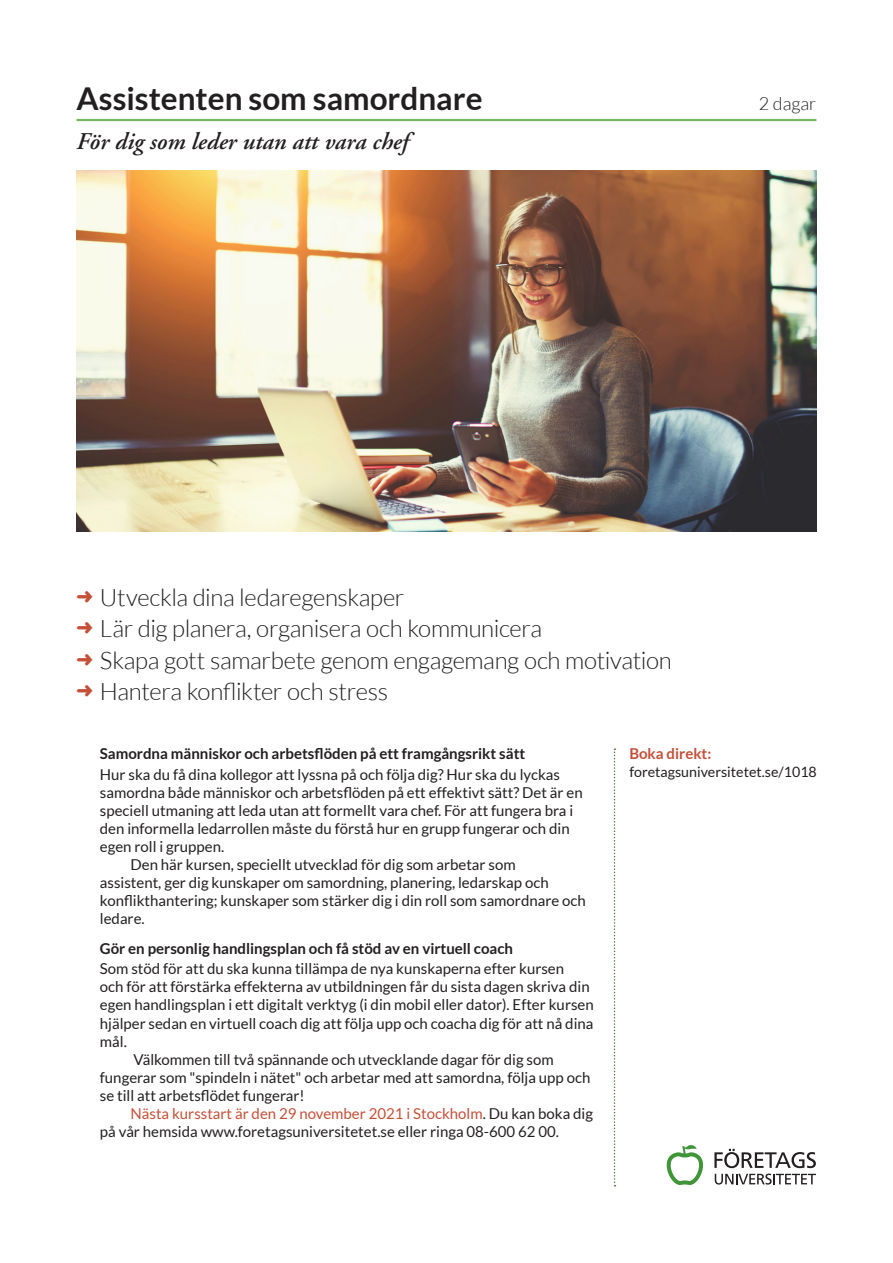
<style>
.page{position:relative;width:893px;height:1263px;background:#fff}
.page>*{position:absolute;margin:0;border:0;box-sizing:border-box;transform-origin:0 0}
.Puff-brodtext-rubrik{font:700 31.5px "Lato";color:#231f20}
.t1{font:300 24px "Lato";letter-spacing:-.015em;color:#231f20}
.Bild-rubrik2{font:italic 600 24px "Adobe Garamond";color:#231f20}
.Puff-brodtext-rubrik-2{font:300 18px "Lato";color:#231f20}
.Saljtext-brodtext{font:15px/18px "Lato";color:#231f20}
.Saljtext-mellanrubri{font:700 15px "Lato";color:#231f20}
.Boka-rubrik{font:700 15px "Lato";color:#c54f37}
.Boka-rubrik-2{font:14.25px "Lato";color:#231f20}
.s1{color:#c54f37}
</style>
<div class="page">
<svg style="left:667px;top:1145px;width:36px;height:40px"></svg>
<svg style="left:714px;top:1149px;width:102px;height:35px"></svg>
<img style="left:77px;top:170px;width:739px;height:361px">
<hr style="left:77px;top:119px;width:739px;height:2px;background:#78b764">
<svg style="left:614px;top:748px;width:1px;height:438px"></svg>
<p class="Puff-brodtext-rubrik" style="left:77px;top:81px;width:408px">Assistenten som samordnare</p>
<p class="Puff-brodtext-rubrik-2" style="left:759px;top:94px;width:59px">2 dagar</p>
<p class="Bild-rubrik2" style="left:77px;top:128px;width:334px">För dig som leder utan att vara chef</p>
<p class="t1" style="left:77px;top:585px;width:329px"><span class="s1">➜</span> Utveckla dina ledaregenskaper</p>
<p class="t1" style="left:77px;top:616px;width:467px"><span class="s1">➜</span> Lär dig planera, organisera och kommunicera</p>
<p class="t1" style="left:77px;top:647px;width:597px"><span class="s1">➜</span> Skapa gott samarbete genom engagemang och motivation</p>
<p class="t1" style="left:77px;top:678px;width:313px"><span class="s1">➜</span> Hantera konflikter och stress</p>
<p class="Saljtext-mellanrubri" style="left:100px;top:745px;width:427px">Samordna människor och arbetsflöden på ett framgångsrikt sätt</p>
<p class="Saljtext-brodtext" style="left:100px;top:765px;width:484px">Hur ska du få dina kollegor att lyssna på och följa dig? Hur ska du lyckas samordna både människor och arbetsflöden på ett effektivt sätt? Det är en speciell utmaning att leda utan att formellt vara chef. För att fungera bra i den informella ledarrollen måste du förstå hur en grupp fungerar och din egen roll i gruppen.</p>
<p class="Saljtext-brodtext" style="left:100px;top:855px;width:487px;text-indent:31px">Den här kursen, speciellt utvecklad för dig som arbetar som<br>assistent, ger dig kunskaper om samordning, planering, ledarskap och konflikthantering; kunskaper som stärker dig i din roll som samordnare och ledare.</p>
<p class="Saljtext-mellanrubri" style="left:100px;top:940px;width:415px">Gör en personlig handlingsplan och få stöd av en virtuell coach</p>
<p class="Saljtext-brodtext" style="left:100px;top:960px;width:495px">Som stöd för att du ska kunna tillämpa de nya kunskaperna efter kursen<br>och för att förstärka effekterna av utbildningen får du sista dagen skriva din egen handlingsplan i ett digitalt verktyg (i din mobil eller dator). Efter kursen hjälper sedan en virtuell coach dig att följa upp och coacha dig för att nå dina mål.</p>
<p class="Saljtext-brodtext" style="left:100px;top:1050px;width:492px;text-indent:34px">Välkommen till två spännande och utvecklande dagar för dig som fungerar som "spindeln i nätet" och arbetar med att samordna, följa upp och se till att arbetsflödet fungerar!</p>
<p class="Saljtext-brodtext" style="left:100px;top:1104px;width:495px;text-indent:31px"><span class="s1">Nästa kursstart är den 29 november 2021 i Stockholm</span>. Du kan boka dig på vår hemsida www.foretagsuniversitetet.se eller ringa 08-600 62 00.</p>
<p class="Boka-rubrik" style="left:629px;top:745px;width:84px">Boka direkt:</p>
<p class="Boka-rubrik-2" style="left:629px;top:764px;width:189px">foretagsuniversitetet.se/1018</p>
</div>
